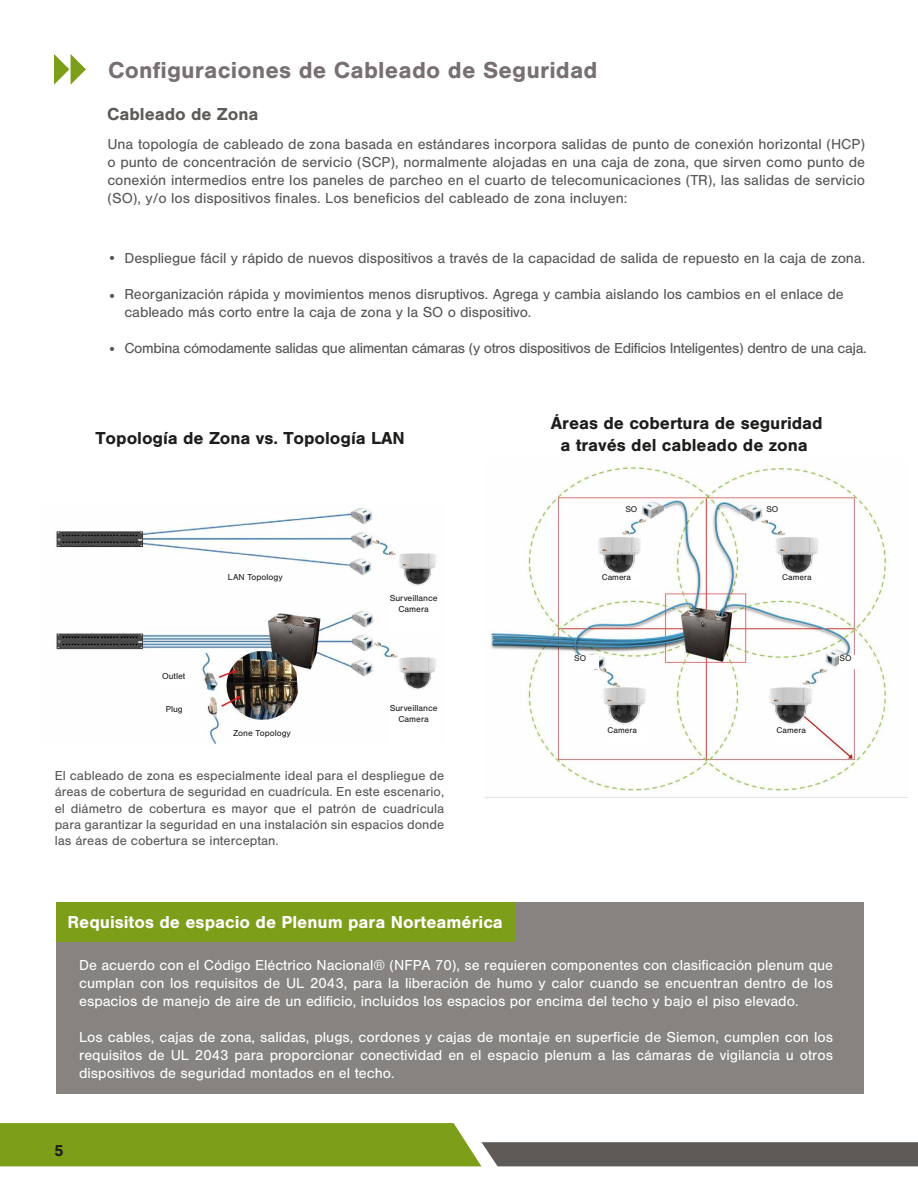
<style>
.page{position:relative;width:918px;height:1188px;background:#fff}
.page>*{position:absolute;margin:0;border:0;box-sizing:border-box;transform-origin:0 0}
.t1{font:700 24px "Nimbus San";letter-spacing:.005em;color:#776f74}
.t2{font:700 18px/21.6px "Nimbus San";letter-spacing:-.005em;color:#1d1d1b;text-align:center}
.t3{font:700 18px "Nimbus San";color:#fff}
.t4{font:700 18px "Nimbus San";letter-spacing:-.005em;color:#5e5a58}
.t5{font:700 16.5px "Nimbus San";color:#1d1d1b}
.t6{font:15px/18px "Nimbus San";letter-spacing:-.005em;color:#575756;text-align:justify}
.t7{font:15px/18px "Nimbus San";color:#fff;text-align:justify}
.t8{font:15px "Nimbus San";letter-spacing:-.025em;color:#575756}
.t9{font:13.5px/16.2px "Nimbus San";color:#575756;text-align:justify}
.t10{font:9px/10.8px "Nimbus San";color:#1d1d1b;text-align:center}
.t11{font:8.7px "Nimbus San";color:#1d1d1b}
</style>
<div class="page">
<svg style="left:0;top:1123px;width:918px;height:43px"></svg>
<div style="left:56px;top:902px;width:808px;height:192px;background:#868381"></div>
<div style="left:56px;top:902px;width:460px;height:40px;background:#7d9e18"></div>
<img style="left:56px;top:508px;width:380px;height:237px">
<div style="left:228px;top:574px;width:61px;height:14px;background:#fff"></div>
<div style="left:233px;top:730px;width:62px;height:14px;background:#fff"></div>
<div style="left:162px;top:673px;width:30px;height:14px;background:#fff"></div>
<div style="left:166px;top:706px;width:22px;height:14px;background:#fff"></div>
<div style="left:388px;top:595px;width:52px;height:39px;background:#fff"></div>
<div style="left:388px;top:705px;width:52px;height:39px;background:#fff"></div>
<img style="left:490px;top:465px;width:399px;height:326px">
<div style="left:574px;top:656px;width:25px;height:13px;background:#fff"></div>
<div style="left:839px;top:656px;width:25px;height:13px;background:#fff"></div>
<div style="left:602px;top:575px;width:40px;height:13px;background:#fff"></div>
<div style="left:782px;top:575px;width:40px;height:13px;background:#fff"></div>
<div style="left:608px;top:727px;width:39px;height:13px;background:#fff"></div>
<div style="left:777px;top:727px;width:39px;height:13px;background:#fff"></div>
<svg style="left:54px;top:54px;width:32px;height:31px"></svg>
<h1 class="t1" style="left:108px;top:57px;width:491px">Configuraciones de Cableado de Seguridad</h1>
<p class="t4" style="left:107px;top:104px;width:153px">Cableado de Zona</p>
<p class="t6" style="left:107px;top:135px;width:759px">Una topología de cableado de zona basada en estándares incorpora salidas de punto de conexión horizontal (HCP) o punto de concentración de servicio (SCP), normalmente alojadas en una caja de zona, que sirven como punto de conexión intermedios entre los paneles de parcheo en el cuarto de telecomunicaciones (TR), las salidas de servicio (SO), y/o los dispositivos finales. Los beneficios del cableado de zona incluyen:</p>
<p class="t6" style="left:107px;top:249px;width:12px">•</p>
<p class="t6" style="left:107px;top:287px;width:12px">•</p>
<p class="t6" style="left:107px;top:341px;width:12px">•</p>
<p class="t6" style="left:124px;top:250px;width:742px">Despliegue fácil y rápido de nuevos dispositivos a través de la capacidad de salida de repuesto en la caja de zona.</p>
<p class="t6" style="left:124px;top:286px;width:721px">Reorganización rápida y movimientos menos disruptivos. Agrega y cambia aislando los cambios en el enlace de cableado más corto entre la caja de zona y la SO o dispositivo.</p>
<p class="t8" style="left:124px;top:340px;width:744px">Combina cómodamente salidas que alimentan cámaras (y otros dispositivos de Edificios Inteligentes) dentro de una caja.</p>
<p class="t2" style="left:95px;top:427px;width:311px">Topología de Zona vs. Topología LAN</p>
<p class="t10" style="left:162px;top:670px;width:25px">Outlet</p>
<p class="t10" style="left:166px;top:704px;width:19px">Plug</p>
<p class="t10" style="left:228px;top:572px;width:56px">LAN Topology</p>
<p class="t10" style="left:233px;top:728px;width:59px">Zone Topology</p>
<p class="t10" style="left:390px;top:593px;width:49px">Surveillance<br>Camera</p>
<p class="t10" style="left:390px;top:703px;width:49px">Surveillance<br>Camera</p>
<p class="t9" style="left:55px;top:768px;width:391px">El cableado de zona es especialmente ideal para el despliegue de áreas de cobertura de seguridad en cuadrícula. En este escenario, el diámetro de cobertura es mayor que el patrón de cuadrícula para garantizar la seguridad en una instalación sin espacios donde las áreas de cobertura se interceptan.</p>
<p class="t3" style="left:68px;top:912px;width:437px">Requisitos de espacio de Plenum para Norteamérica</p>
<p class="t2" style="left:551px;top:413px;width:273px">Áreas de cobertura de seguridad a través del cableado de zona</p>
<p class="t11" style="left:625px;top:504px;width:14px">SO</p>
<p class="t11" style="left:766px;top:504px;width:14px">SO</p>
<p class="t11" style="left:602px;top:573px;width:31px">Camera</p>
<p class="t11" style="left:782px;top:573px;width:31px">Camera</p>
<p class="t11" style="left:574px;top:654px;width:14px">SO</p>
<p class="t11" style="left:839px;top:654px;width:14px">SO</p>
<p class="t11" style="left:608px;top:725px;width:31px">Camera</p>
<p class="t11" style="left:777px;top:725px;width:31px">Camera</p>
<p class="t7" style="left:79px;top:956px;width:755px">De acuerdo con el Código Eléctrico Nacional® (NFPA 70), se requieren componentes con clasificación plenum que cumplan con los requisitos de UL 2043, para la liberación de humo y calor cuando se encuentran dentro de los espacios de manejo de aire de un edificio, incluidos los espacios por encima del techo y bajo el piso elevado.</p>
<p class="t7" style="left:79px;top:1028px;width:755px">Los cables, cajas de zona, salidas, plugs, cordones y cajas de montaje en superficie de Siemon, cumplen con los requisitos de UL 2043 para proporcionar conectividad en el espacio plenum a las cámaras de vigilancia u otros dispositivos de seguridad montados en el techo.</p>
<p class="t5" style="left:54px;top:1141px;width:11px">5</p>
</div>
